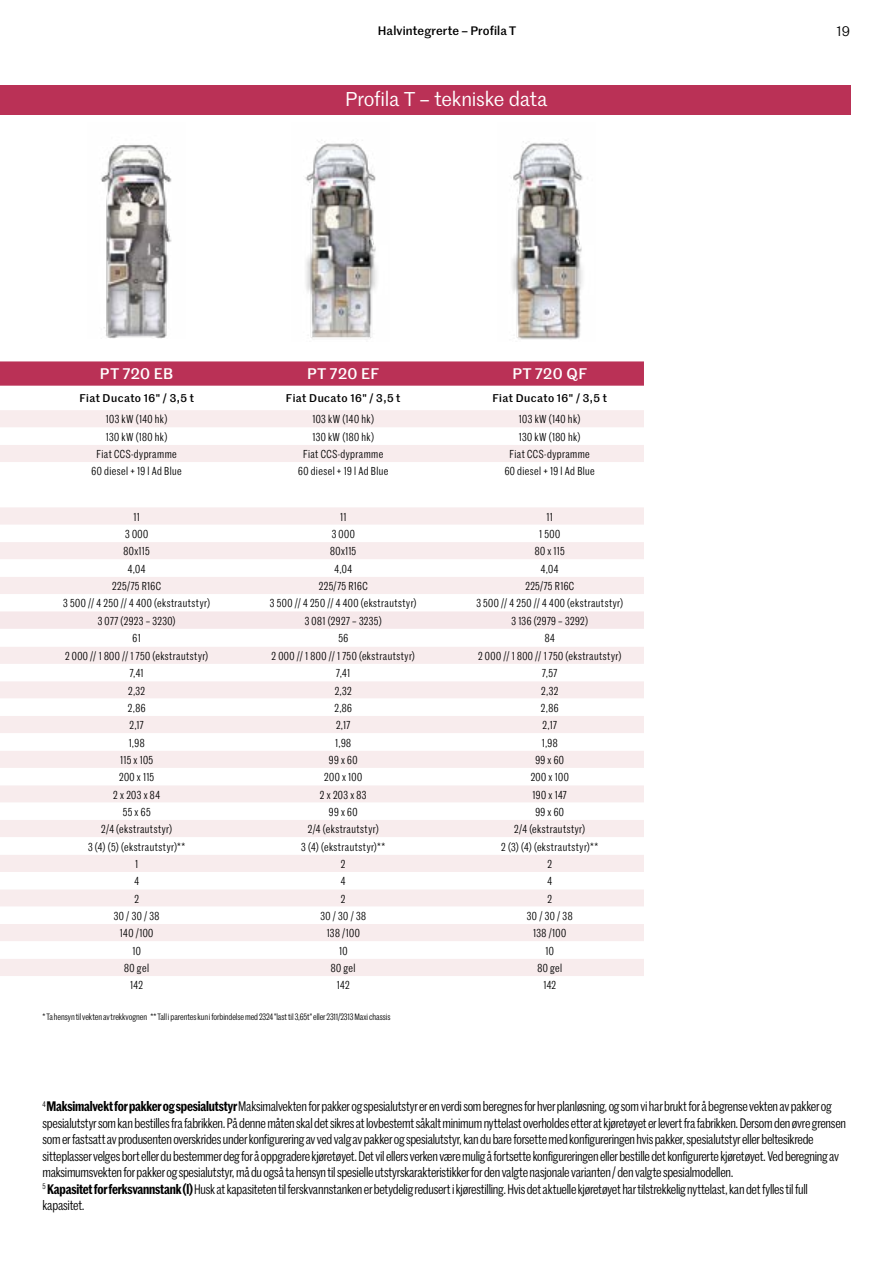
<style>
.page{position:relative;width:893px;height:1263px;background:#fff}
.page>*{position:absolute;margin:0;border:0;box-sizing:border-box;transform-origin:0 0}
.t1{font:19.5px "Marr Sans";letter-spacing:-.015em;color:#fff}
.t2{font:500 15px "Marr Sans";letter-spacing:.03em;color:#fff}
.t3{font:13.5px/16.5px "Marr Sans Cond";letter-spacing:-.02em;color:#000}
.t4{font:13.5px "Marr Sans";color:#000}
.t5{font:500 12px "Marr Sans";letter-spacing:.01em;color:#000}
.t6{font:11.25px "Marr Sans Cond";letter-spacing:.04em;color:#000}
.t7{font:500 10.95px "Marr Sans";letter-spacing:.035em;color:#000}
.t8{font:9px "Marr Sans Cond";letter-spacing:-.01em;color:#000}
.s1{font-weight:600}
</style>
<div class="page">
<img style="left:100px;top:144px;width:72px;height:195px">
<img style="left:305px;top:141px;width:72px;height:198px">
<img style="left:512px;top:140px;width:71px;height:200px">
<div style="left:0;top:85px;width:850px;height:30px;background:#ba3156"></div>
<svg style="left:0;top:361px;width:644px;height:25px;background:#bc375b"></svg>
<div style="left:0;top:410px;width:644px;height:531px;background:#f8eced"></div>
<svg style="left:0;top:427px;width:644px;height:497px"></svg>
<svg style="left:0;top:479px;width:644px;height:5px"></svg>
<div style="left:0;top:611px;width:644px;height:18px;background:#f6e8ea"></div>
<div style="left:0;top:959px;width:644px;height:17px;background:#f8eced"></div>
<p class="t5" style="left:378px;top:22px;width:140px">Halvintegrerte – Profila T</p>
<p class="t4" style="left:836px;top:22px;width:15px">19</p>
<h1 class="t1" style="left:345px;top:85px;width:204px">Profila T – tekniske data</h1>
<p class="t2" style="left:100px;top:363px;width:75px">PT 720 EB</p>
<p class="t2" style="left:307px;top:363px;width:74px">PT 720 EF</p>
<p class="t2" style="left:512px;top:363px;width:76px">PT 720 QF</p>
<p class="t7" style="left:79px;top:390px;width:116px">Fiat Ducato 16" / 3,5 t</p>
<p class="t7" style="left:286px;top:390px;width:116px">Fiat Ducato 16" / 3,5 t</p>
<p class="t7" style="left:492px;top:390px;width:116px">Fiat Ducato 16" / 3,5 t</p>
<p class="t6" style="left:106px;top:412px;width:63px">103 kW (140 hk)</p>
<p class="t6" style="left:312px;top:412px;width:63px">103 kW (140 hk)</p>
<p class="t6" style="left:519px;top:412px;width:63px">103 kW (140 hk)</p>
<p class="t6" style="left:106px;top:429px;width:63px">130 kW (180 hk)</p>
<p class="t6" style="left:312px;top:429px;width:63px">130 kW (180 hk)</p>
<p class="t6" style="left:519px;top:429px;width:63px">130 kW (180 hk)</p>
<p class="t6" style="left:97px;top:446px;width:82px">Fiat CCS-dypramme</p>
<p class="t6" style="left:303px;top:446px;width:82px">Fiat CCS-dypramme</p>
<p class="t6" style="left:510px;top:446px;width:82px">Fiat CCS-dypramme</p>
<p class="t6" style="left:92px;top:464px;width:92px">60 diesel + 19 l Ad Blue</p>
<p class="t6" style="left:298px;top:464px;width:92px">60 diesel + 19 l Ad Blue</p>
<p class="t6" style="left:505px;top:464px;width:92px">60 diesel + 19 l Ad Blue</p>
<p class="t6" style="left:134px;top:509px;width:8px">11</p>
<p class="t6" style="left:340px;top:509px;width:8px">11</p>
<p class="t6" style="left:547px;top:509px;width:8px">11</p>
<p class="t6" style="left:125px;top:526px;width:25px">3 000</p>
<p class="t6" style="left:332px;top:526px;width:25px">3 000</p>
<p class="t6" style="left:539px;top:526px;width:23px">1 500</p>
<p class="t6" style="left:124px;top:543px;width:28px">80x115</p>
<p class="t6" style="left:330px;top:543px;width:28px">80x115</p>
<p class="t6" style="left:535px;top:543px;width:31px">80 x 115</p>
<p class="t6" style="left:128px;top:561px;width:19px">4,04</p>
<p class="t6" style="left:334px;top:561px;width:19px">4,04</p>
<p class="t6" style="left:541px;top:561px;width:19px">4,04</p>
<p class="t6" style="left:112px;top:578px;width:50px">225/75 R16C</p>
<p class="t6" style="left:319px;top:578px;width:50px">225/75 R16C</p>
<p class="t6" style="left:525px;top:578px;width:50px">225/75 R16C</p>
<p class="t6" style="left:63px;top:595px;width:148px">3 500 // 4 250 // 4 400 (ekstrautstyr)</p>
<p class="t6" style="left:270px;top:595px;width:148px">3 500 // 4 250 // 4 400 (ekstrautstyr)</p>
<p class="t6" style="left:476px;top:595px;width:148px">3 500 // 4 250 // 4 400 (ekstrautstyr)</p>
<p class="t6" style="left:98px;top:613px;width:79px">3 077 (2923 – 3230)</p>
<p class="t6" style="left:305px;top:613px;width:79px">3 081 (2927 – 3235)</p>
<p class="t6" style="left:511px;top:613px;width:78px">3 136 (2979 – 3292)</p>
<p class="t6" style="left:133px;top:630px;width:10px">61</p>
<p class="t6" style="left:338px;top:630px;width:11px">56</p>
<p class="t6" style="left:545px;top:630px;width:12px">84</p>
<p class="t6" style="left:65px;top:648px;width:145px">2 000 // 1 800 // 1 750 (ekstrautstyr)</p>
<p class="t6" style="left:272px;top:648px;width:145px">2 000 // 1 800 // 1 750 (ekstrautstyr)</p>
<p class="t6" style="left:478px;top:648px;width:145px">2 000 // 1 800 // 1 750 (ekstrautstyr)</p>
<p class="t6" style="left:130px;top:665px;width:15px">7,41</p>
<p class="t6" style="left:336px;top:665px;width:15px">7,41</p>
<p class="t6" style="left:542px;top:665px;width:16px">7,57</p>
<p class="t6" style="left:128px;top:683px;width:19px">2,32</p>
<p class="t6" style="left:335px;top:683px;width:19px">2,32</p>
<p class="t6" style="left:541px;top:683px;width:19px">2,32</p>
<p class="t6" style="left:128px;top:700px;width:19px">2,86</p>
<p class="t6" style="left:334px;top:700px;width:19px">2,86</p>
<p class="t6" style="left:541px;top:700px;width:19px">2,86</p>
<p class="t6" style="left:130px;top:717px;width:16px">2,17</p>
<p class="t6" style="left:336px;top:717px;width:16px">2,17</p>
<p class="t6" style="left:543px;top:717px;width:16px">2,17</p>
<p class="t6" style="left:129px;top:735px;width:17px">1,98</p>
<p class="t6" style="left:335px;top:735px;width:17px">1,98</p>
<p class="t6" style="left:542px;top:735px;width:17px">1,98</p>
<p class="t6" style="left:120px;top:752px;width:35px">115 x 105</p>
<p class="t6" style="left:329px;top:752px;width:30px">99 x 60</p>
<p class="t6" style="left:535px;top:752px;width:30px">99 x 60</p>
<p class="t6" style="left:119px;top:769px;width:37px">200 x 115</p>
<p class="t6" style="left:324px;top:769px;width:40px">200 x 100</p>
<p class="t6" style="left:531px;top:769px;width:40px">200 x 100</p>
<p class="t6" style="left:113px;top:787px;width:48px">2 x 203 x 84</p>
<p class="t6" style="left:320px;top:787px;width:48px">2 x 203 x 83</p>
<p class="t6" style="left:533px;top:787px;width:36px">190 x 147</p>
<p class="t6" style="left:123px;top:804px;width:29px">55 x 65</p>
<p class="t6" style="left:329px;top:804px;width:30px">99 x 60</p>
<p class="t6" style="left:535px;top:804px;width:30px">99 x 60</p>
<p class="t6" style="left:101px;top:821px;width:72px">2/4 (ekstrautstyr)</p>
<p class="t6" style="left:308px;top:821px;width:72px">2/4 (ekstrautstyr)</p>
<p class="t6" style="left:514px;top:821px;width:72px">2/4 (ekstrautstyr)</p>
<p class="t6" style="left:88px;top:839px;width:99px">3 (4) (5) (ekstrautstyr)**</p>
<p class="t6" style="left:301px;top:839px;width:86px">3 (4) (ekstrautstyr)**</p>
<p class="t6" style="left:501px;top:839px;width:98px">2 (3) (4) (ekstrautstyr)**</p>
<p class="t6" style="left:135px;top:856px;width:5px">1</p>
<p class="t6" style="left:341px;top:856px;width:6px">2</p>
<p class="t6" style="left:547px;top:856px;width:6px">2</p>
<p class="t6" style="left:134px;top:873px;width:6px">4</p>
<p class="t6" style="left:341px;top:873px;width:6px">4</p>
<p class="t6" style="left:547px;top:873px;width:6px">4</p>
<p class="t6" style="left:134px;top:891px;width:6px">2</p>
<p class="t6" style="left:341px;top:891px;width:6px">2</p>
<p class="t6" style="left:547px;top:891px;width:6px">2</p>
<p class="t6" style="left:114px;top:908px;width:47px">30 / 30 / 38</p>
<p class="t6" style="left:320px;top:908px;width:47px">30 / 30 / 38</p>
<p class="t6" style="left:527px;top:908px;width:47px">30 / 30 / 38</p>
<p class="t6" style="left:120px;top:925px;width:35px">140 /100</p>
<p class="t6" style="left:327px;top:925px;width:35px">138 /100</p>
<p class="t6" style="left:533px;top:925px;width:35px">138 /100</p>
<p class="t6" style="left:132px;top:943px;width:10px">10</p>
<p class="t6" style="left:339px;top:943px;width:10px">10</p>
<p class="t6" style="left:545px;top:943px;width:10px">10</p>
<p class="t6" style="left:124px;top:960px;width:26px">80 gel</p>
<p class="t6" style="left:331px;top:960px;width:26px">80 gel</p>
<p class="t6" style="left:537px;top:960px;width:26px">80 gel</p>
<p class="t6" style="left:130px;top:977px;width:14px">142</p>
<p class="t6" style="left:337px;top:977px;width:14px">142</p>
<p class="t6" style="left:543px;top:977px;width:14px">142</p>
<p class="t8" style="left:43px;top:1010px;width:350px">* Ta hensyn til vekten av trekkvognen ** Tall i parentes kun i forbindelse med 2324 "last til 3,65t" eller 2311/2313 Maxi chassis</p>
<p class="t3" style="left:43px;top:1098px;width:805px"><sup>4</sup> <span class="s1">Maksimalvekt for pakker og spesialutstyr</span> Maksimalvekten for pakker og spesialutstyr er en verdi som beregnes for hver planløsning, og som vi har brukt for å begrense vekten av pakker og spesialutstyr som kan bestilles fra fabrikken. På denne måten skal det sikres at lovbestemt såkalt minimum nyttelast overholdes etter at kjøretøyet er levert fra fabrikken. Dersom den øvre grensen som er fastsatt av produsenten overskrides under konfigurering av ved valg av pakker og spesialutstyr, kan du bare forsette med konfigureringen hvis pakker, spesialutstyr eller beltesikrede sitteplasser velges bort eller du bestemmer deg for å oppgradere kjøretøyet. Det vil ellers verken være mulig å fortsette konfigureringen eller bestille det konfigurerte kjøretøyet. Ved beregning av maksimumsvekten for pakker og spesialutstyr, må du også ta hensyn til spesielle utstyrskarakteristikker for den valgte nasjonale varianten / den valgte spesialmodellen.<br><sup>5</sup> <span class="s1">Kapasitet for ferksvannstank (l)</span> Husk at kapasiteten til ferskvannstanken er betydelig redusert i kjørestilling. Hvis det aktuelle kjøretøyet har tilstrekkelig nyttelast, kan det fylles til full kapasitet.</p>
</div>
